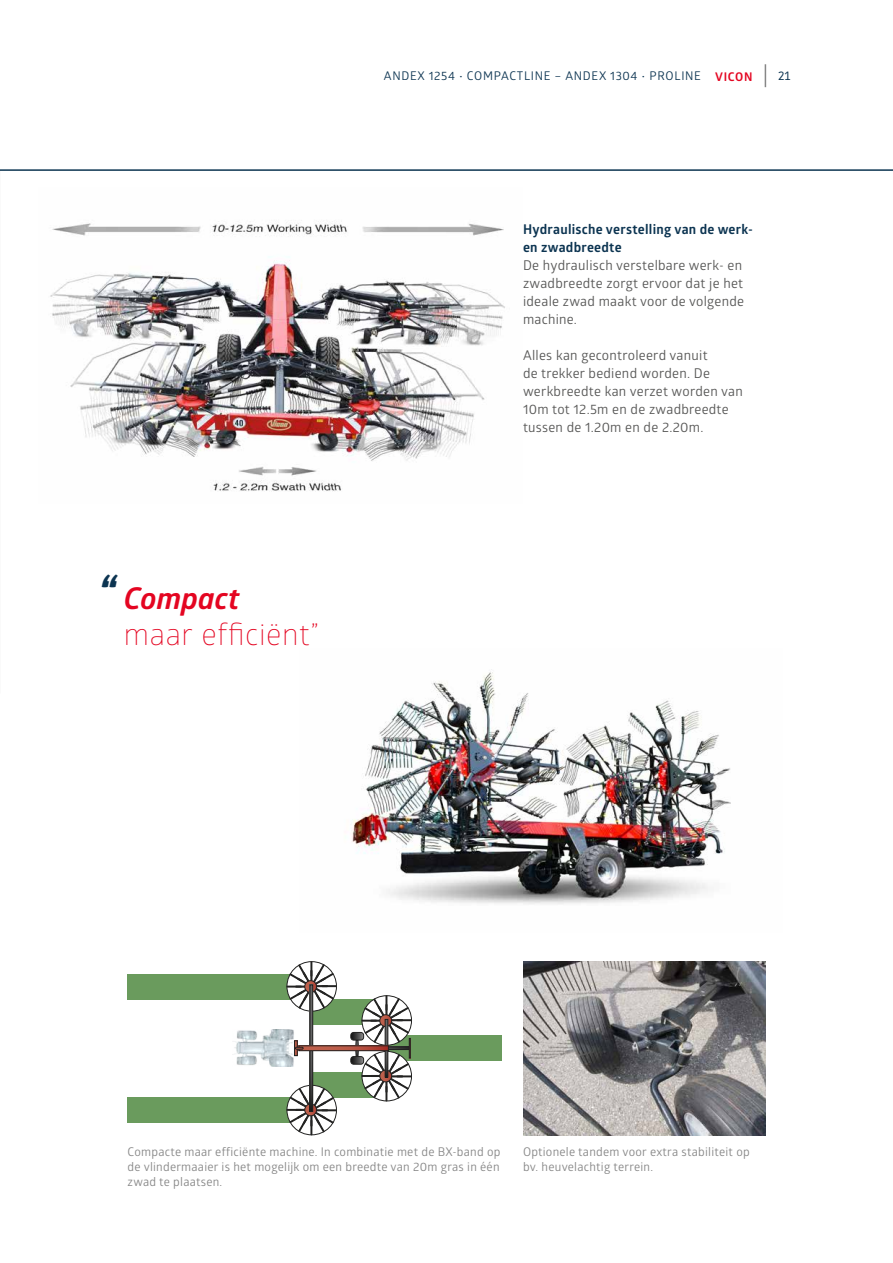
<style>
.page{position:relative;width:893px;height:1263px;background:#fff}
.page>*{position:absolute;margin:0;border:0;box-sizing:border-box;transform-origin:0 0}
.t1{font:300 30px/36px "Glober";letter-spacing:.02em;color:#e40521}
.t2{font:13.5px/18px "Glober";letter-spacing:.02em;color:#575756}
.t3{font:700 13.5px/18px "Glober";letter-spacing:.02em;color:#0c3451}
.t4{font:12px/15px "Glober";letter-spacing:.02em;color:#878787}
.t5{font:12px "Glober";letter-spacing:.06em;color:#0c3451}
.t6{font:700 12px "Glober";letter-spacing:.06em;color:#e40521}
.t7{font:12px "Ruda";color:#0c3451}
.s1{font-weight:700;font-style:italic;font-size:48px;color:#0c3451}
.s2{font-weight:700;font-style:italic}
</style>
<div class="page">
<img style="left:523px;top:961px;width:242px;height:174px">
<img style="left:352px;top:669px;width:379px;height:235px">
<div style="left:128px;top:1097px;width:183px;height:26px;background:#6a9b5d"></div>
<div style="left:311px;top:1072px;width:70px;height:26px;background:#6a9b5d"></div>
<div style="left:311px;top:999px;width:70px;height:26px;background:#6a9b5d"></div>
<div style="left:386px;top:1035px;width:116px;height:26px;background:#6a9b5d"></div>
<div style="left:128px;top:974px;width:184px;height:26px;background:#6a9b5d"></div>
<img style="left:233px;top:1029px;width:65px;height:37px">
<svg style="left:287px;top:1085px;width:49px;height:50px"></svg>
<div style="left:305px;top:1104px;width:12px;height:12px;border:1px solid #222221;border-radius:50%"></div>
<svg style="left:287px;top:962px;width:49px;height:49px"></svg>
<div style="left:305px;top:981px;width:12px;height:11px;border:1px solid #222221;border-radius:50%"></div>
<div style="left:310px;top:985px;width:3px;height:126px;border:1px solid #222221"></div>
<div style="left:299px;top:1046px;width:89px;height:5px;background:#bd5f4b"></div>
<div style="left:299px;top:1046px;width:89px;height:5px;border:1px solid #222221"></div>
<svg style="left:295px;top:1041px;width:8px;height:15px"></svg>
<svg style="left:351px;top:996px;width:60px;height:105px"></svg>
<img style="left:50px;top:221px;width:455px;height:270px">
<svg style="left:765px;top:64px;width:1px;height:23px"></svg>
<hr style="left:0;top:169px;width:893px;height:2px;background:#0c3451">
<p class="t5" style="left:384px;top:68px;width:319px">ANDEX 1254 • COMPACTLINE – ANDEX 1304 • PROLINE</p>
<p class="t6" style="left:715px;top:68px;width:39px">VICON</p>
<p class="t7" style="left:778px;top:70px;width:14px">21</p>
<h1 class="t1" style="left:124px;top:579px;width:197px;text-indent:-26px"><span class="s1">“</span> <span class="s2">Compact<br></span>maar efficiënt”</h1>
<p class="t3" style="left:523px;top:220px;width:231px">Hydraulische verstelling van de werk&shy;en zwadbreedte</p>
<p class="t2" style="left:523px;top:256px;width:223px">De hydraulisch verstelbare werk- en zwadbreedte zorgt ervoor dat je het ideale zwad maakt voor de volgende machine.</p>
<p class="t2" style="left:523px;top:346px;width:221px">Alles kan gecontroleerd vanuit<br>de trekker bediend worden. De werkbreedte kan verzet worden van<br>10m tot 12.5m en de zwadbreedte tussen de 1.20m en de 2.20m.</p>
<p class="t4" style="left:128px;top:1143px;width:374px;text-align:justify">Compacte maar efficiënte machine. In combinatie met de BX-band op de vlindermaaier is het mogelijk om een breedte van 20m gras in één zwad te plaatsen.</p>
<p class="t4" style="left:523px;top:1143px;width:228px">Optionele tandem voor extra stabiliteit op bv. heuvelachtig terrein.</p>
</div>
